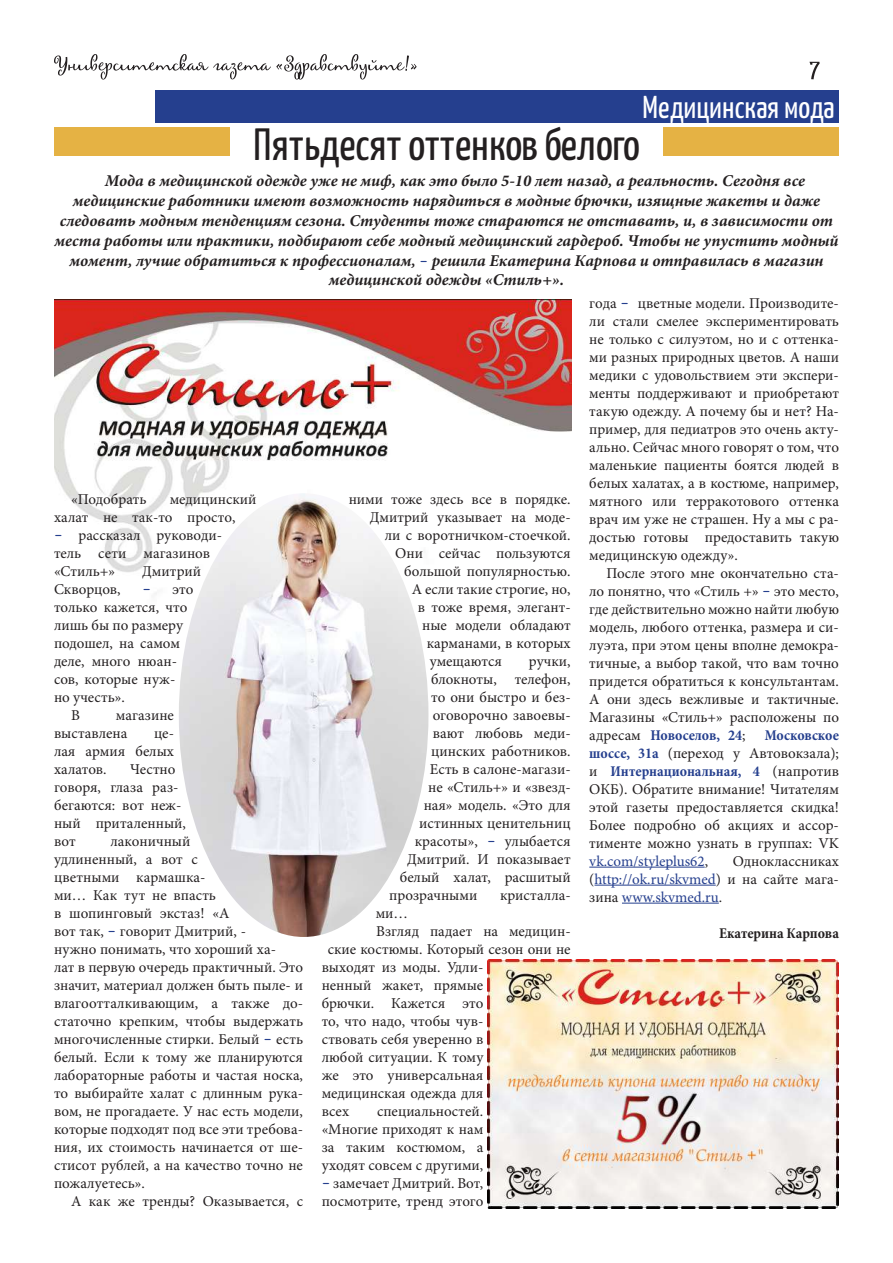
<style>
.page{position:relative;width:893px;height:1263px;background:#fff}
.page>*{position:absolute;margin:0;border:0;box-sizing:border-box;transform-origin:0 0}
.t1{font:45px "Yanone Kaffeesatz";color:#231f20}
.t2{font:31.5px "Yanone Kaffeesatz";color:#fff}
.t3{font:italic 700 16.5px "Minion Pro";color:#231f20}
.t4{font:15px/18px "Minion Pro";color:#231f20}
.t5{font:700 condensed 15px "Minion Pro";color:#231f20}
.s1{font-family:"GOST Type B";font-weight:400;font-style:normal;font-size:18px;color:#253f8e}
.s2{font-family:"GOST Type B";font-size:18px;color:#253f8e}
.s3{font-weight:700;font-stretch:condensed;color:#253f8e}
.s4{color:#253f8e}
</style>
<div class="page">
<img style="left:54px;top:299px;width:517px;height:711px">
<svg style="left:809px;top:62px;width:11px;height:17px"></svg>
<svg style="left:54px;top:54px;width:363px;height:26px"></svg>
<div style="left:155px;top:90px;width:684px;height:33px;background:#253f8e"></div>
<hr style="left:589px;top:867px;width:116px;height:1px;background:#253f8e">
<hr style="left:594px;top:885px;width:122px;height:1px;background:#253f8e">
<hr style="left:622px;top:903px;width:97px;height:1px;background:#253f8e">
<div style="left:54px;top:127px;width:176px;height:28px;background:#e5b244"></div>
<div style="left:663px;top:127px;width:176px;height:28px;background:#e5b244"></div>
<img style="left:179px;top:493px;width:249px;height:444px">
<img style="left:488px;top:960px;width:351px;height:248px">
<h2 class="t2" style="left:642px;top:87px;width:194px">Медицинская мода</h2>
<h1 class="t1" style="left:253px;top:117px;width:388px">Пятьдесят оттенков белого</h1>
<p class="t3" style="left:105px;top:169px;width:702px">Мода в медицинской одежде уже не миф, как это было 5-10 лет назад, а реальность. Сегодня все</p>
<p class="t3" style="left:73px;top:189px;width:749px">медицинские работники имеют возможность нарядиться в модные брючки, изящные жакеты и даже</p>
<p class="t3" style="left:60px;top:209px;width:775px">следовать модным тенденциям сезона. Студенты тоже стараются не отставать, и, в зависимости от</p>
<p class="t3" style="left:54px;top:229px;width:785px">места работы или практики, подбирают себе модный медицинский гардероб. Чтобы не упустить модный</p>
<p class="t3" style="left:69px;top:248px;width:756px">момент, лучше обратиться к профессионалам, <span class="s1">-</span> решила Екатерина Карпова и отправилась в магазин</p>
<p class="t3" style="left:329px;top:268px;width:237px">медицинской одежды «Стиль+».</p>
<p class="t4" style="left:71px;top:490px;width:77px">«Подобрать</p>
<p class="t4" style="left:54px;top:490px;width:204px;text-indent:116px">медицинский халат не так-то просто,</p>
<p class="t4" style="left:54px;top:526px;width:169px"><span class="s2">-</span> рассказал руководи&shy;тель сети магазинов «Стиль+»</p>
<p class="t4" style="left:54px;top:562px;width:149px;text-indent:88px">Дмитрий<br>Скворцов, <span class="s2">-</span></p>
<p class="t4" style="left:173px;top:580px;width:22px">это</p>
<p class="t4" style="left:54px;top:598px;width:135px">только кажется, что</p>
<p class="t4" style="left:54px;top:616px;width:131px">лишь бы по размеру</p>
<p class="t4" style="left:54px;top:634px;width:128px">подошел, на самом</p>
<p class="t4" style="left:54px;top:652px;width:124px">деле, много нюан-</p>
<p class="t4" style="left:54px;top:670px;width:123px">сов, которые нуж-</p>
<p class="t4" style="left:54px;top:688px;width:72px">но учесть».</p>
<p class="t4" style="left:71px;top:706px;width:10px">В</p>
<p class="t4" style="left:54px;top:706px;width:121px;text-indent:62px">магазине выставлена</p>
<p class="t4" style="left:54px;top:724px;width:121px;text-align:justify;text-indent:100px">це&shy;лая армия белых халатов.</p>
<p class="t4" style="left:54px;top:760px;width:133px;text-indent:76px">Честно говоря, глаза раз&shy;бегаются: вот неж&shy;ный приталенный, вот</p>
<p class="t4" style="left:54px;top:832px;width:251px;text-indent:57px">лаконичный<br>удлиненный, а вот с<br>цветными кармашка-<br>ми… Как тут не впасть<br>в шопинговый экстаз! «А<br>вот так, <span class="s2">-</span> говорит Дмитрий, -<br>нужно понимать, что хороший ха-<br>лат в первую очередь практичный. Это значит, материал должен быть пыле- и влагоотталкивающим, а также до&shy;статочно крепким, чтобы выдержать многочисленные стирки. Белый <span class="s2">-</span> есть белый. Если к тому же планируются лабораторные работы и частая носка, то выбирайте халат с длинным рука&shy;вом, не прогадаете. У нас есть модели, которые подходят под все эти требова&shy;ния, их стоимость начинается от ше&shy;стисот рублей, а на качество точно не пожалуетесь».</p>
<p class="t4" style="left:71px;top:1192px;width:233px">А как же тренды? Оказывается, с</p>
<p class="t4" style="left:349px;top:490px;width:223px">ними тоже здесь все в порядке.</p>
<p class="t4" style="left:370px;top:508px;width:202px">Дмитрий указывает на моде-</p>
<p class="t4" style="left:385px;top:526px;width:187px">ли с воротничком-стоечкой.</p>
<p class="t4" style="left:395px;top:544px;width:177px">Они сейчас пользуются</p>
<p class="t4" style="left:404px;top:562px;width:168px">большой популярностью.</p>
<p class="t4" style="left:412px;top:580px;width:161px">А если такие строгие, но,</p>
<p class="t4" style="left:418px;top:598px;width:154px">в тоже время, элегант-</p>
<p class="t4" style="left:422px;top:616px;width:150px">ные модели обладают</p>
<p class="t4" style="left:427px;top:634px;width:145px">карманами, в которых</p>
<p class="t4" style="left:430px;top:652px;width:74px">умещаются</p>
<p class="t4" style="left:529px;top:652px;width:43px">ручки,</p>
<p class="t4" style="left:431px;top:670px;width:141px">блокноты, телефон,</p>
<p class="t4" style="left:431px;top:688px;width:141px">то они быстро и без-</p>
<p class="t4" style="left:433px;top:706px;width:139px">оговорочно завоевы-</p>
<p class="t4" style="left:433px;top:724px;width:139px">вают любовь меди-</p>
<p class="t4" style="left:431px;top:742px;width:141px">цинских работников.</p>
<p class="t4" style="left:430px;top:760px;width:142px">Есть в салоне-магази-</p>
<p class="t4" style="left:428px;top:778px;width:144px">не «Стиль+» и «звезд-</p>
<p class="t4" style="left:424px;top:796px;width:148px">ная» модель. «Это для</p>
<p class="t4" style="left:419px;top:814px;width:153px">истинных ценительниц</p>
<p class="t4" style="left:415px;top:832px;width:157px">красоты», <span class="s2">-</span> улыбается</p>
<p class="t4" style="left:407px;top:850px;width:165px">Дмитрий. И показывает</p>
<p class="t4" style="left:400px;top:868px;width:172px">белый халат, расшитый</p>
<p class="t4" style="left:389px;top:886px;width:90px">прозрачными</p>
<p class="t4" style="left:500px;top:886px;width:72px">кристалла-</p>
<p class="t4" style="left:376px;top:904px;width:34px">ми…</p>
<p class="t4" style="left:376px;top:922px;width:196px">Взгляд падает на медицин-</p>
<p class="t4" style="left:328px;top:940px;width:244px">ские костюмы. Который сезон они не</p>
<p class="t4" style="left:322px;top:958px;width:163px">выходят из моды. Удли-</p>
<p class="t4" style="left:322px;top:976px;width:163px">ненный жакет, прямые</p>
<p class="t4" style="left:322px;top:994px;width:163px">брючки. Кажется это</p>
<p class="t4" style="left:322px;top:1012px;width:163px">то, что надо, чтобы чув-</p>
<p class="t4" style="left:322px;top:1030px;width:163px">ствовать себя уверенно в</p>
<p class="t4" style="left:322px;top:1048px;width:163px">любой ситуации. К тому</p>
<p class="t4" style="left:322px;top:1066px;width:163px">же это универсальная</p>
<p class="t4" style="left:322px;top:1084px;width:163px">медицинская одежда для</p>
<p class="t4" style="left:322px;top:1102px;width:29px">всех</p>
<p class="t4" style="left:322px;top:1102px;width:163px;text-align:justify;text-indent:55px">специальностей. «Многие приходят к нам за таким костюмом, а уходят совсем с другими,</p>
<p class="t4" style="left:322px;top:1174px;width:163px"><span class="s2">-</span> замечает Дмитрий. Вот, посмотрите, тренд этого</p>
<p class="t4" style="left:589px;top:294px;width:251px;text-align:justify">года <span class="s2">-</span> цветные модели. Производите&shy;ли стали смелее экспериментировать не только с силуэтом, но и с оттенка&shy;ми разных природных цветов. А наши медики с удовольствием эти экспери&shy;менты поддерживают и приобретают такую одежду. А почему бы и нет? На&shy;пример, для педиатров это очень акту&shy;ально. Сейчас много говорят о том, что маленькие пациенты боятся людей в белых халатах, а в костюме, например, мятного или терракотового оттенка врач им уже не страшен. Ну а мы с ра&shy;достью готовы предоставить такую медицинскую одежду».</p>
<p class="t4" style="left:589px;top:564px;width:251px;text-align:justify;text-indent:17px">После этого мне окончательно ста&shy;ло понятно, что «Стиль +» <span class="s2">-</span> это место, где действительно можно найти любую модель, любого оттенка, размера и си&shy;луэта, при этом цены вполне демокра&shy;тичные, а выбор такой, что вам точно придется обратиться к консультантам.<br>А они здесь вежливые и тактичные.<br>Магазины «Стиль+» расположены по адресам <span class="s3">Новоселов, 24</span>;</p>
<p class="t4" style="left:589px;top:726px;width:251px;text-align:justify;text-indent:175px"><span class="s3">Московское шоссе, 31а</span> (переход у Автовокзала); и <span class="s3">Интернациональная, 4</span> (напротив ОКБ). Обратите внимание! Читателям этой газеты предоставляется скидка!<br>Более подробно об акциях и ассор&shy;тименте можно узнать в группах: VK <span class="s4">vk.com/styleplus62</span>,</p>
<p class="t4" style="left:589px;top:852px;width:251px;text-align:justify;text-indent:144px">Одноклассниках (<span class="s4">http://ok.ru/skvmed</span>) и на сайте мага&shy;зина <span class="s4">www.skvmed.ru</span>.</p>
<p class="t5" style="left:719px;top:922px;width:121px">Екатерина Карпова</p>
</div>
